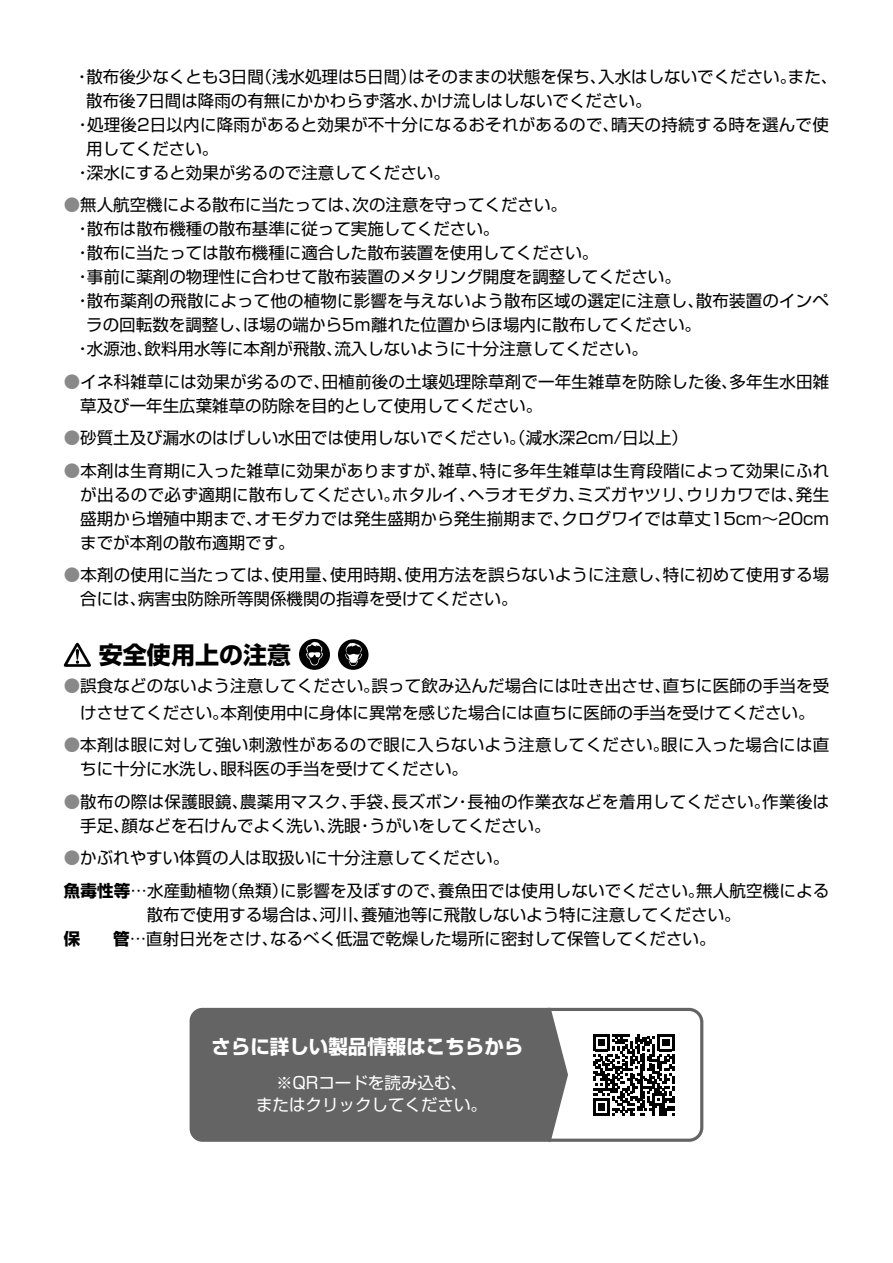
<style>
.page{position:relative;width:893px;height:1263px;background:#fff}
.page>*{position:absolute;margin:0;border:0;box-sizing:border-box;transform-origin:0 0}
.t1{font:700 24px "Shin Go Pr 6";color:#000}
.t2{font:700 19.5px "Shin Go Pr 6";color:#fff}
.t3{font:16.5px/24px "Shin Go Pr 6";color:#000}
.t4{font:16.5px/24px "Shin Go Pr 6";letter-spacing:.02em;color:#000}
.t5{font:16.5px/22px "Shin Go Pr 6";color:#fff;text-align:center}
.s1{color:#898989}
.s2{font-weight:700}
</style>
<div class="page">
<svg style="left:64px;top:643px;width:27px;height:24px"></svg>
<div style="left:299px;top:639px;width:31px;height:31px;background:#000;border-radius:50%"></div>
<svg style="left:306px;top:641px;width:17px;height:25px"></svg>
<div style="left:338px;top:639px;width:30px;height:31px;background:#000;border-radius:50%"></div>
<svg style="left:345px;top:643px;width:17px;height:23px"></svg>
<div style="left:190px;top:1008px;width:356px;height:134px;background:#656464"></div>
<svg style="left:546px;top:1007px;width:158px;height:135px"></svg>
<p class="t3" style="left:74px;top:63px;width:765px">・散布後少なくとも3日間（浅水処理は5日間）はそのままの状態を保ち、入水はしないでください。また、</p>
<p class="t3" style="left:86px;top:87px;width:567px">散布後7日間は降雨の有無にかかわらず落水、かけ流しはしないでください。</p>
<p class="t3" style="left:74px;top:111px;width:756px">・処理後2日以内に降雨があると効果が不十分になるおそれがあるので、晴天の持続する時を選んで使</p>
<p class="t3" style="left:86px;top:135px;width:133px">用してください。</p>
<p class="t3" style="left:74px;top:159px;width:377px">・深水にすると効果が劣るので注意してください。</p>
<p class="t3" style="left:64px;top:192px;width:505px"><span class="s1">●</span>無人航空機による散布に当たっては、次の注意を守ってください。</p>
<p class="t3" style="left:74px;top:216px;width:426px">・散布は散布機種の散布基準に従って実施してください。</p>
<p class="t3" style="left:74px;top:240px;width:525px">・散布に当たっては散布機種に適合した散布装置を使用してください。</p>
<p class="t3" style="left:74px;top:264px;width:608px">・事前に薬剤の物理性に合わせて散布装置のメタリング開度を調整してください。</p>
<p class="t3" style="left:74px;top:288px;width:756px">・散布薬剤の飛散によって他の植物に影響を与えないよう散布区域の選定に注意し、散布装置のインペ</p>
<p class="t3" style="left:86px;top:312px;width:616px">ラの回転数を調整し、ほ場の端から5ｍ離れた位置からほ場内に散布してください。</p>
<p class="t3" style="left:74px;top:336px;width:575px">・水源池、飲料用水等に本剤が飛散、流入しないように十分注意してください。</p>
<p class="t3" style="left:80px;top:368px;width:751px;text-indent:-16px"><span class="s1">●</span>イネ科雑草には効果が劣るので、田植前後の土壌処理除草剤で一年生雑草を防除した後、多年生水田雑草及び一年生広葉雑草の防除を目的として使用してください。</p>
<p class="t3" style="left:64px;top:425px;width:626px"><span class="s1">●</span>砂質土及び漏水のはげしい水田では使用しないでください。（減水深2cm/日以上）</p>
<p class="t3" style="left:80px;top:457px;width:751px;text-align:justify;text-indent:-16px"><span class="s1">●</span>本剤は生育期に入った雑草に効果がありますが、雑草、特に多年生雑草は生育段階によって効果にふれが出るので必ず適期に散布してください。ホタルイ、ヘラオモダカ、ミズガヤツリ、ウリカワでは、発生盛期から増殖中期まで、オモダカでは発生盛期から発生揃期まで、クログワイでは草丈15cm～20cmまでが本剤の散布適期です。</p>
<p class="t3" style="left:80px;top:562px;width:750px;text-indent:-16px"><span class="s1">●</span>本剤の使用に当たっては、使用量、使用時期、使用方法を誤らないように注意し、特に初めて使用する場合には、病害虫防除所等関係機関の指導を受けてください。</p>
<h1 class="t1" style="left:99px;top:635px;width:194px">安全使用上の注意</h1>
<p class="t3" style="left:64px;top:671px;width:767px;line-height:27px;text-align:center"><span class="s1">●</span>誤食などのないよう注意してください。誤って飲み込んだ場合には吐き出させ、直ちに医師の手当を受けさせてください。本剤使用中に身体に異常を感じた場合には直ちに医師の手当を受けてください。</p>
<p class="t4" style="left:80px;top:732px;width:751px;text-indent:-16px"><span class="s1">●</span>本剤は眼に対して強い刺激性があるので眼に入らないよう注意してください。眼に入った場合には直ちに十分に水洗し、眼科医の手当を受けてください。</p>
<p class="t4" style="left:80px;top:788px;width:751px;text-indent:-16px"><span class="s1">●</span>散布の際は保護眼鏡、農薬用マスク、手袋、長ズボン・長袖の作業衣などを着用してください。作業後は手足、顔などを石けんでよく洗い、洗眼・うがいをしてください。</p>
<p class="t3" style="left:64px;top:841px;width:767px;line-height:32.5px"><span class="s1">●</span>かぶれやすい体質の人は取扱いに十分注意してください。<br><span class="s2">魚毒性等</span>…水産動植物（魚類）に影響を及ぼすので、養魚田では使用しないでください。無人航空機による</p>
<p class="t3" style="left:64px;top:901px;width:678px;text-indent:83px">散布で使用する場合は、河川、養殖池等に飛散しないよう特に注意してください。<span class="s2">保　　管</span>…直射日光をさけ、なるべく低温で乾燥した場所に密封して保管してください。</p>
<p class="t2" style="left:211px;top:1031px;width:313px">さらに詳しい製品情報はこちらから</p>
<p class="t5" style="left:256px;top:1070px;width:232px">※QRコードを読み込む、<br>またはクリックしてください。</p>
</div>
